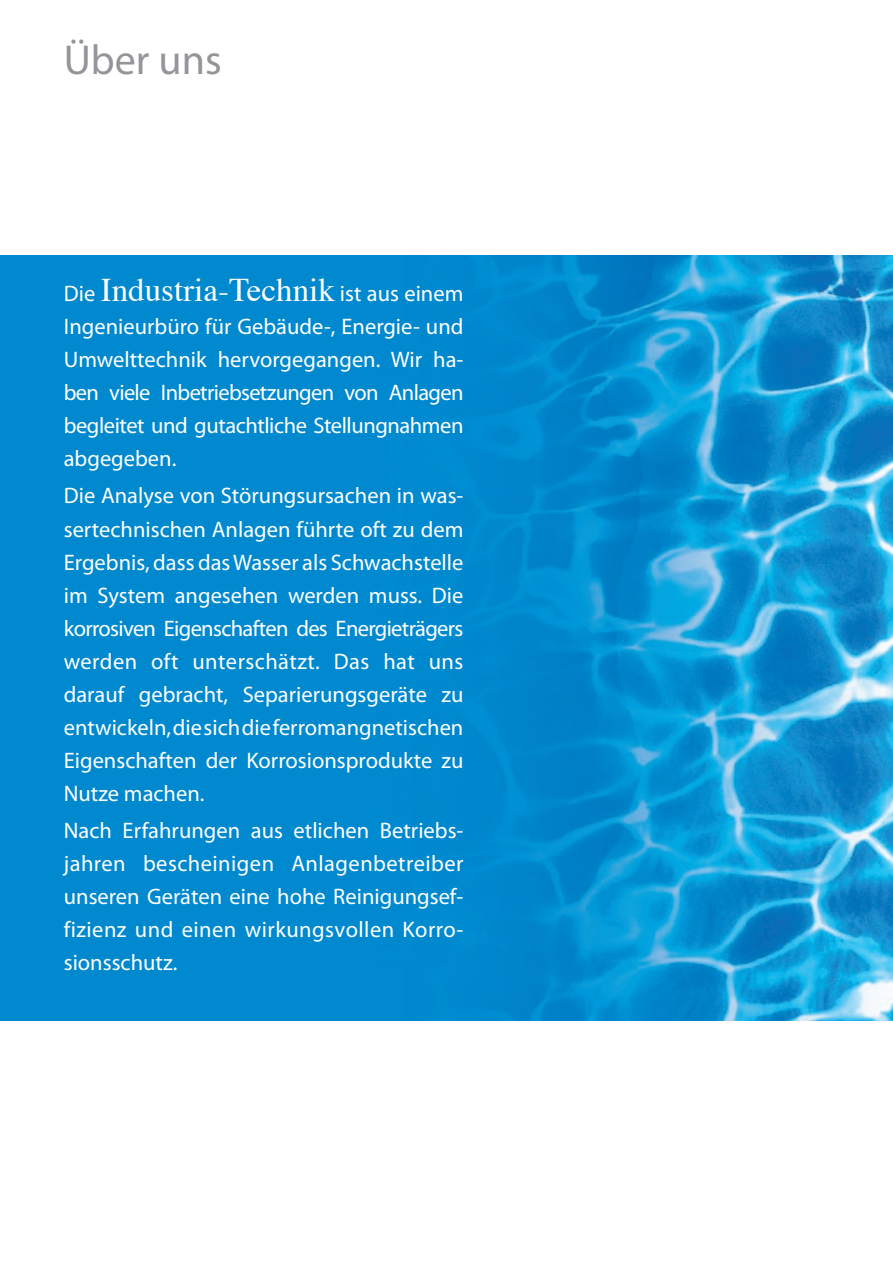
<style>
.page{position:relative;width:893px;height:1263px;background:#fff}
.page>*{position:absolute;margin:0;border:0;box-sizing:border-box;transform-origin:0 0}
.t1{font:42px "Myriad Pro";color:#939598}
.t2{font:33px "Times";color:#fff}
.t3{font:22.5px/33px "Myriad Pro";color:#fff;text-align:justify}
.s1{font-family:"Myriad Pro";font-size:22.5px}
</style>
<div class="page">
<img style="left:0;top:255px;width:893px;height:765px">
<h1 class="t1" style="left:64px;top:34px;width:159px">Über uns</h1>
<h2 class="t2" style="left:64px;top:259px;width:401px"><span class="s1">Die</span> Industria-Technik <span class="s1">ist aus einem</span></h2>
<p class="t3" style="left:64px;top:310px;width:401px">Ingenieurbüro für Gebäude-, Energie- und Umwelttechnik hervorgegangen. Wir ha&shy;ben viele Inbetriebsetzungen von Anlagen begleitet und gutachtliche Stellungnahmen abgegeben.</p>
<p class="t3" style="left:64px;top:479px;width:401px">Die Analyse von Störungsursachen in was&shy;sertechnischen Anlagen führte oft zu dem Ergebnis, dass das Wasser als Schwachstelle im System angesehen werden muss. Die korrosiven Eigenschaften des Energieträgers werden oft unterschätzt. Das hat uns darauf gebracht, Separierungsgeräte zu entwickeln, die sich die ferromangnetischen Eigenschaften der Korrosionsprodukte zu Nutze machen.</p>
<p class="t3" style="left:64px;top:813px;width:401px">Nach Erfahrungen aus etlichen Betriebs&shy;jahren bescheinigen Anlagenbetreiber unseren Geräten eine hohe Reinigungsef&shy;fizienz und einen wirkungsvollen Korro&shy;sionsschutz.</p>
</div>
